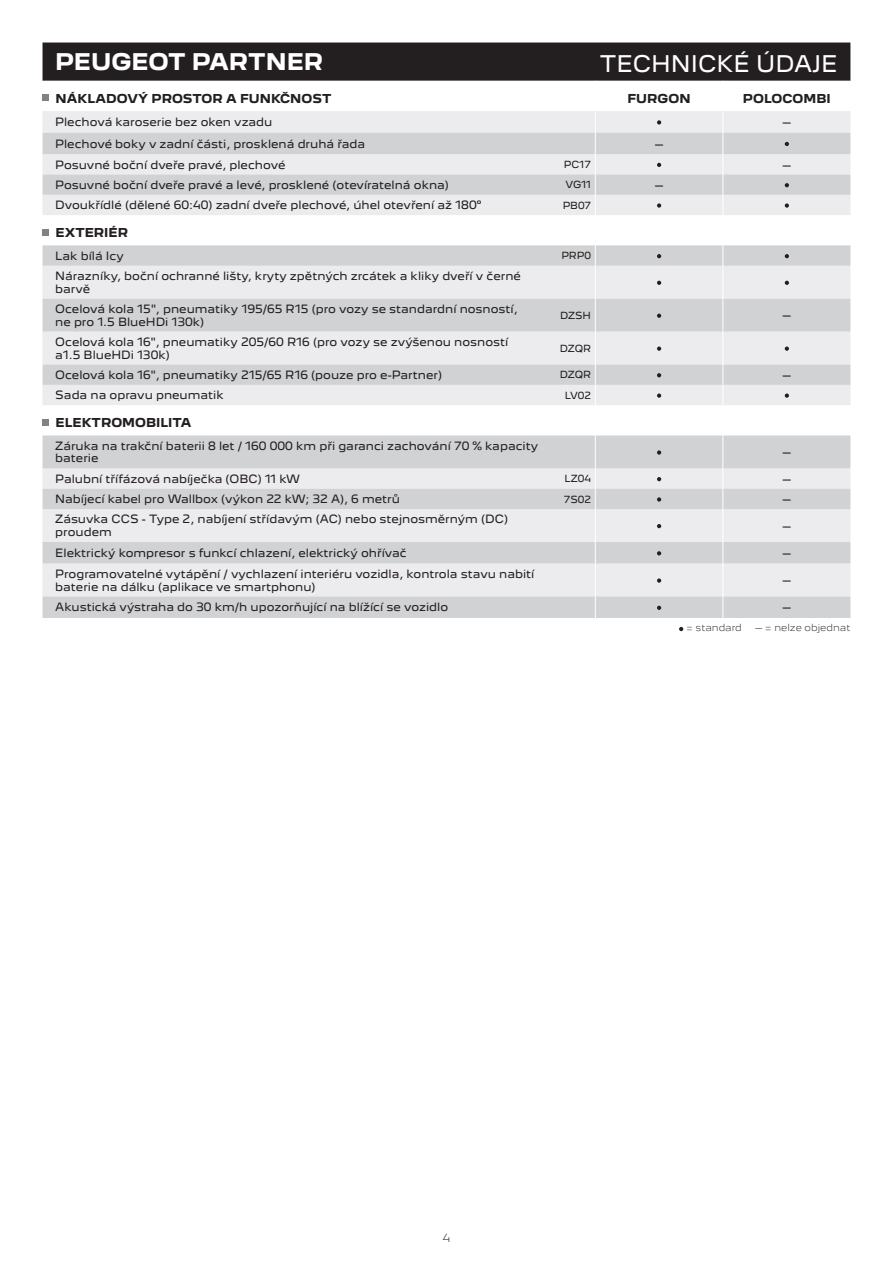
<style>
.page{position:relative;width:893px;height:1263px;background:#fff}
.page>*{position:absolute;margin:0;border:0;box-sizing:border-box;transform-origin:0 0}
.t1{font:700 21px "Peugeot New";color:#fff}
.t2{font:21px "Peugeot New";color:#fff}
.t3{font:700 11.25px "Peugeot New";color:#231f20}
.t4{font:10.5px/12.6px "Peugeot New";color:#231f20}
.t5{font:300 10.5px "Peugeot New";color:#231f20}
.t6{font:9px "Peugeot New";color:#231f20}
.t7{font:300 9px "Peugeot New";color:#231f20}
</style>
<div class="page">
<div style="left:43px;top:43px;width:807px;height:38px;background:#231f20"></div>
<div style="left:43px;top:111px;width:807px;height:22px;background:#ececee"></div>
<svg style="left:43px;top:133px;width:807px;height:485px;background:#e2e3e4"></svg>
<svg style="left:595px;top:111px;width:1px;height:104px"></svg>
<svg style="left:722px;top:111px;width:1px;height:104px"></svg>
<hr style="left:595px;top:215px;width:1px;height:30px;background:#fff">
<hr style="left:722px;top:215px;width:1px;height:30px;background:#fff">
<svg style="left:595px;top:245px;width:1px;height:21px"></svg>
<svg style="left:722px;top:245px;width:1px;height:21px"></svg>
<hr style="left:595px;top:266px;width:1px;height:33px;background:#fff">
<hr style="left:722px;top:266px;width:1px;height:33px;background:#fff">
<hr style="left:595px;top:299px;width:1px;height:33px;background:#fff">
<hr style="left:722px;top:299px;width:1px;height:33px;background:#fff">
<hr style="left:595px;top:332px;width:1px;height:32px;background:#fff">
<hr style="left:722px;top:332px;width:1px;height:32px;background:#fff">
<svg style="left:595px;top:364px;width:1px;height:41px"></svg>
<svg style="left:722px;top:364px;width:1px;height:41px"></svg>
<hr style="left:595px;top:405px;width:1px;height:30px;background:#fff">
<hr style="left:722px;top:405px;width:1px;height:30px;background:#fff">
<hr style="left:595px;top:435px;width:1px;height:33px;background:#fff">
<hr style="left:722px;top:435px;width:1px;height:33px;background:#fff">
<svg style="left:595px;top:468px;width:1px;height:41px"></svg>
<svg style="left:722px;top:468px;width:1px;height:41px"></svg>
<hr style="left:595px;top:509px;width:1px;height:33px;background:#fff">
<hr style="left:722px;top:509px;width:1px;height:33px;background:#fff">
<svg style="left:595px;top:542px;width:1px;height:21px"></svg>
<svg style="left:722px;top:542px;width:1px;height:21px"></svg>
<hr style="left:595px;top:563px;width:1px;height:33px;background:#fff">
<hr style="left:722px;top:563px;width:1px;height:33px;background:#fff">
<svg style="left:595px;top:596px;width:1px;height:22px"></svg>
<svg style="left:722px;top:596px;width:1px;height:22px"></svg>
<svg style="left:43px;top:95px;width:6px;height:6px"></svg>
<svg style="left:657px;top:120px;width:4px;height:5px"></svg>
<svg style="left:785px;top:142px;width:4px;height:4px"></svg>
<svg style="left:657px;top:163px;width:4px;height:4px"></svg>
<svg style="left:785px;top:183px;width:4px;height:4px"></svg>
<svg style="left:657px;top:203px;width:4px;height:5px"></svg>
<svg style="left:785px;top:203px;width:4px;height:5px"></svg>
<svg style="left:43px;top:229px;width:6px;height:6px"></svg>
<svg style="left:657px;top:254px;width:4px;height:4px"></svg>
<svg style="left:785px;top:254px;width:4px;height:4px"></svg>
<svg style="left:657px;top:281px;width:4px;height:4px"></svg>
<svg style="left:785px;top:281px;width:4px;height:4px"></svg>
<svg style="left:657px;top:314px;width:4px;height:4px"></svg>
<svg style="left:657px;top:346px;width:4px;height:5px"></svg>
<svg style="left:785px;top:346px;width:4px;height:5px"></svg>
<svg style="left:657px;top:373px;width:4px;height:4px"></svg>
<svg style="left:657px;top:393px;width:4px;height:5px"></svg>
<svg style="left:785px;top:393px;width:4px;height:5px"></svg>
<svg style="left:43px;top:419px;width:6px;height:6px"></svg>
<svg style="left:657px;top:450px;width:4px;height:5px"></svg>
<svg style="left:657px;top:477px;width:4px;height:4px"></svg>
<svg style="left:657px;top:497px;width:4px;height:5px"></svg>
<svg style="left:657px;top:524px;width:4px;height:4px"></svg>
<svg style="left:657px;top:551px;width:4px;height:4px"></svg>
<svg style="left:657px;top:578px;width:4px;height:5px"></svg>
<svg style="left:657px;top:606px;width:4px;height:4px"></svg>
<svg style="left:679px;top:627px;width:4px;height:4px"></svg>
<h1 class="t1" style="left:55px;top:44px;width:38px">PEUGEOT</h1>
<h1 class="t1" style="left:192px;top:44px;width:133px">PARTNER</h1>
<h1 class="t2" style="left:600px;top:46px;width:173px">tech nické údaj</h1>
<h1 class="t2" style="left:821px;top:46px;width:18px">e</h1>
<p class="t3" style="left:56px;top:89px;width:148px">NÁKLADOVÝ PROSTOR</p>
<p class="t3" style="left:226px;top:89px;width:106px">A FUN KČNOST</p>
<p class="t3" style="left:628px;top:89px;width:21px">FURGON</p>
<p class="t3" style="left:743px;top:89px;width:89px">POLOCOMBI</p>
<p class="t4" style="left:55px;top:115px;width:219px">Plechová karoserie bez oken vzadu</p>
<p class="t4" style="left:783px;top:115px;width:9px">–</p>
<p class="t4" style="left:55px;top:136px;width:311px">Plechové boky v zadní části, prosklená druhá řada</p>
<p class="t4" style="left:655px;top:136px;width:9px">–</p>
<p class="t4" style="left:55px;top:157px;width:232px">Posuvné boční dveře pravé, plechové</p>
<p class="t6" style="left:564px;top:157px;width:29px">PC17</p>
<p class="t4" style="left:783px;top:157px;width:9px">–</p>
<p class="t4" style="left:55px;top:177px;width:395px">Posuvné boční dveře pravé a levé, prosklené (otevíratelná okna)</p>
<p class="t6" style="left:565px;top:177px;width:27px">VG11</p>
<p class="t4" style="left:655px;top:177px;width:9px">–</p>
<p class="t4" style="left:55px;top:198px;width:427px">Dvoukřídlé (dělené 60:40) zadní dveře plechové, úhel otevření až 180°</p>
<p class="t6" style="left:563px;top:198px;width:30px">PB07</p>
<p class="t3" style="left:56px;top:223px;width:31px">EXTER</p>
<p class="t3" style="left:104px;top:223px;width:24px">IÉR</p>
<p class="t4" style="left:55px;top:248px;width:70px">Lak bílá Icy</p>
<p class="t6" style="left:561px;top:248px;width:31px">PRP0</p>
<p class="t4" style="left:55px;top:269px;width:467px">N árazníky, boční ochranné lišty, kryty zpětných zrcátek a kliky dveří v černé barvě</p>
<p class="t4" style="left:55px;top:302px;width:464px">Ocelová kola 15", pneumatiky 195/65 R15 (pro vozy se standardní nosností, ne pro 1.5 BlueHDi 130k)</p>
<p class="t6" style="left:560px;top:308px;width:32px">DZSH</p>
<p class="t4" style="left:783px;top:308px;width:9px">–</p>
<p class="t4" style="left:55px;top:335px;width:455px">Ocelová kola 16", pneumatiky 205/60 R16 (pro vozy se zvýšenou nosností a1.5 BlueHDi 130k)</p>
<p class="t6" style="left:560px;top:341px;width:33px">DZQR</p>
<p class="t4" style="left:55px;top:368px;width:388px">Ocelová kola 16", pneumatiky 215/65 R16 (pouze pro e-Partner)</p>
<p class="t6" style="left:560px;top:367px;width:33px">DZQR</p>
<p class="t4" style="left:783px;top:368px;width:9px">–</p>
<p class="t4" style="left:55px;top:388px;width:170px">Sada na opravu pneumatik</p>
<p class="t6" style="left:565px;top:388px;width:28px">LV02</p>
<p class="t3" style="left:56px;top:413px;width:47px">ELEKTRO</p>
<p class="t3" style="left:122px;top:413px;width:61px">MOBILITA</p>
<p class="t4" style="left:55px;top:438px;width:484px">Záruka na trakční baterii 8 let / 160 000 km při garanci zachování 70 % kapacity baterie</p>
<p class="t4" style="left:783px;top:445px;width:9px">–</p>
<p class="t4" style="left:55px;top:471px;width:246px">Palubní třífázová nabíječka (OBC) 11 kW</p>
<p class="t6" style="left:564px;top:471px;width:28px">LZ04</p>
<p class="t4" style="left:783px;top:471px;width:9px">–</p>
<p class="t4" style="left:55px;top:492px;width:346px">N abíjecí kabel pro Wallbox (výkon 22 kW; 32 A), 6 metrů</p>
<p class="t6" style="left:564px;top:491px;width:29px">7S02</p>
<p class="t4" style="left:783px;top:492px;width:9px">–</p>
<p class="t4" style="left:55px;top:512px;width:454px">Zásuvka CCS - Type 2, nabíjení střídavým (AC) nebo stejnosměrným (DC) proudem</p>
<p class="t4" style="left:783px;top:518px;width:9px">–</p>
<p class="t4" style="left:55px;top:546px;width:353px">Elektrický kompresor s funkcí chlazení, elektrický ohřívač</p>
<p class="t4" style="left:783px;top:546px;width:9px">–</p>
<p class="t4" style="left:55px;top:566px;width:481px">Programovatelné vytápění / vychlazení interiéru vozidla, kontrola stavu nabití baterie na dálku (aplikace ve smartphonu)</p>
<p class="t4" style="left:783px;top:573px;width:9px">–</p>
<p class="t4" style="left:55px;top:600px;width:394px">Akustická výstraha do 30 km/h upozorňující na blížící se vozidlo</p>
<p class="t4" style="left:783px;top:600px;width:9px">–</p>
<p class="t7" style="left:686px;top:620px;width:57px">= standard</p>
<p class="t7" style="left:755px;top:620px;width:97px">– = nelze objednat</p>
<p class="t5" style="left:443px;top:1229px;width:9px">4</p>
</div>
